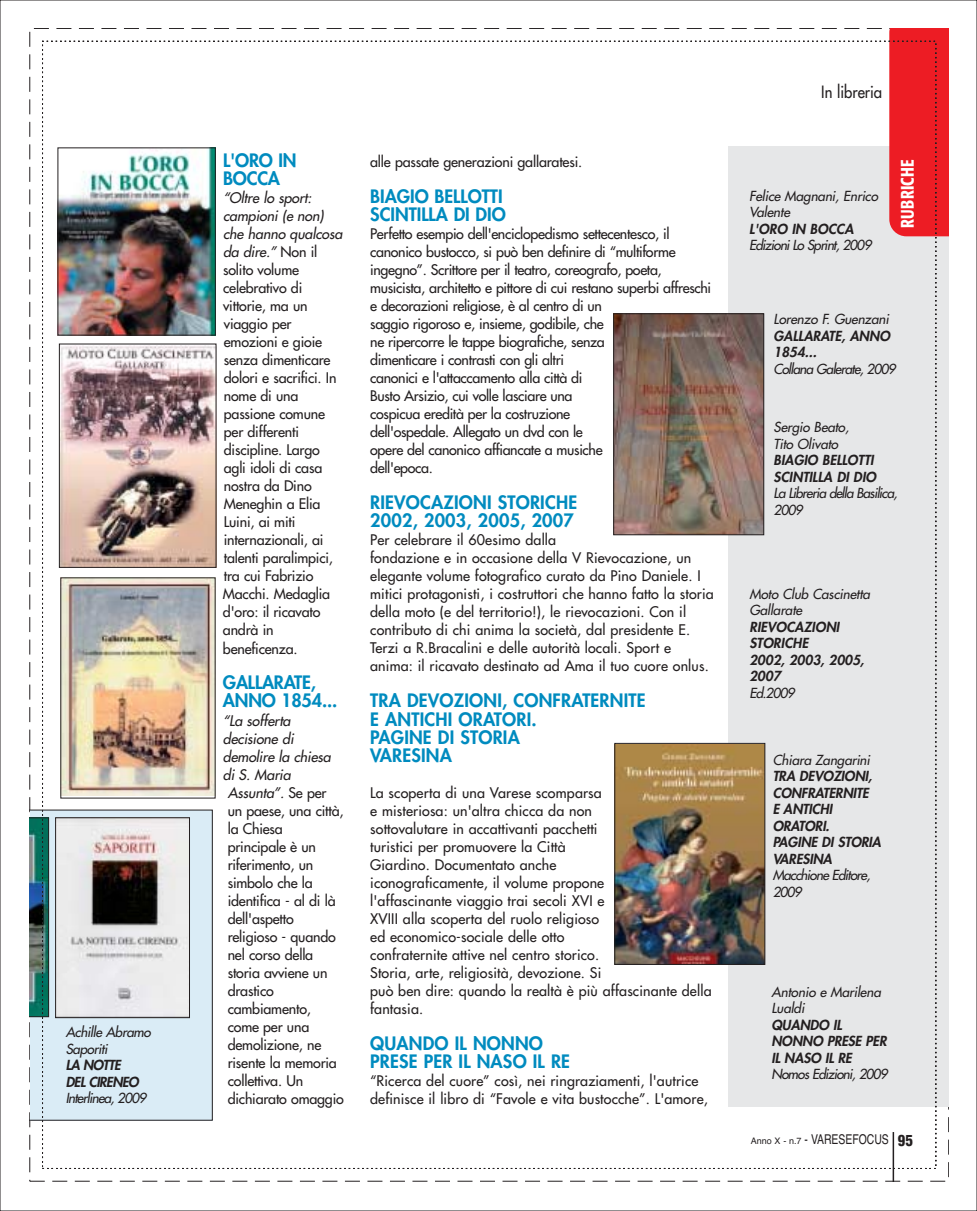
<style>
.page{position:relative;width:977px;height:1211px;background:#fff}
.page>*{position:absolute;margin:0;border:0;box-sizing:border-box;transform-origin:0 0}
.t1{font:800 18px/18px "Futura";letter-spacing:.01em;color:#008bbf}
.t2{font:800 18px/18px "Futura";letter-spacing:-.01em;color:#008bbf}
.t3{font:800 18px/18px "Futura";letter-spacing:-.015em;color:#008bbf}
.t4{font:500 condensed 18px "Formata";letter-spacing:.02em;color:#fff;scale:.9 1}
.t5{font:16.5px "Futura";color:#231f20;scale:.9 1}
.t6{font:14.25px/18px "Futura";letter-spacing:-.01em;color:#231f20}
.t7{font:14.25px/18px "Futura";letter-spacing:.01em;color:#231f20}
.t8{font:italic 14.25px "Futura";letter-spacing:-.01em;color:#231f20}
.t9{font:italic 13.5px/16.5px "Futura";letter-spacing:-.025em;color:#231f20}
.t10{font:italic 800 13.5px/16.5px "Futura";letter-spacing:-.01em;color:#231f20}
.t11{font:13.5px "Helvetica";color:#231f20;scale:.77 1}
.s1{font-style:italic}
.s2{font-style:normal}
.s3{font-size:9px}
.s4{font-weight:900;font-stretch:condensed;font-size:15px}
</style>
<div class="page">
<div style="left:728px;top:146px;width:220px;height:960px;background:#e6e7e8"></div>
<hr style="left:892px;top:1132px;width:2px;height:49px;background:#231f20">
<div style="left:889px;top:28px;width:59px;height:208px;background:#ed1c24"></div>
<svg style="left:30px;top:809px;width:12px;height:311px"></svg>
<svg style="left:30px;top:817px;width:12px;height:200px;background:#376c6b"></svg>
<img style="left:42px;top:41px;width:894px;height:1127px">
<p class="t9" style="left:66px;top:1024px;width:89px">Achille Abramo<br>Saporiti</p>
<p class="t10" style="left:66px;top:1058px;width:77px">LA NOTTE<br>DEL CIRENEO</p>
<p class="t9" style="left:66px;top:1090px;width:84px">Interlinea,2009</p>
<p class="t3" style="left:223px;top:153px;width:75px">L'ORO IN<br>BOCCA</p>
<p class="t6" style="left:223px;top:190px;width:124px"><span class="s1">“Oltre lo sport: campioni (e non) che hanno qualcosa da dire.”</span> Non i l solito volume celebrativo di vittorie, ma un viaggio per emozioni e gioie senza dimenticare dolori e sacrifici. In nome di una passione comune per differenti discipline. Largo<br>agli idoli di casa nostra da Dino<br>Meneghin a Elia<br>Luini, ai miti internazionali, ai talenti paralimpici, tra cui Fabrizio<br>Macchi. Medaglia d'oro: il ricavato andrà in beneficenza.</p>
<p class="t2" style="left:223px;top:675px;width:116px">GALLARATE,<br>ANNO 1854...</p>
<p class="t8" style="left:223px;top:713px;width:72px">“La sofferta</p>
<p class="t8" style="left:223px;top:731px;width:75px">decisione di</p>
<p class="t8" style="left:223px;top:749px;width:112px">demolire la chiesa</p>
<p class="t8" style="left:223px;top:767px;width:72px">di S. Maria</p>
<p class="t8" style="left:228px;top:785px;width:100px">Assunta”. <span class="s2">S e pe r</span></p>
<p class="t6" style="left:228px;top:802px;width:117px">un paese, una città,</p>
<p class="t6" style="left:228px;top:820px;width:57px">la Chiesa</p>
<p class="t6" style="left:228px;top:838px;width:90px">principale è un</p>
<p class="t6" style="left:228px;top:856px;width:87px">riferimento, un</p>
<p class="t6" style="left:228px;top:874px;width:87px">simbolo che la</p>
<p class="t6" style="left:228px;top:892px;width:109px">identifica - al di là</p>
<p class="t6" style="left:228px;top:910px;width:68px">dell'aspetto</p>
<p class="t6" style="left:228px;top:928px;width:110px">religioso - quando</p>
<p class="t6" style="left:228px;top:946px;width:87px">nel corso della</p>
<p class="t6" style="left:228px;top:964px;width:101px">storia avviene un</p>
<p class="t6" style="left:228px;top:982px;width:48px">drastico</p>
<p class="t6" style="left:228px;top:1000px;width:85px">cambiamento,</p>
<p class="t6" style="left:228px;top:1018px;width:83px">come per una</p>
<p class="t6" style="left:228px;top:1036px;width:95px">demolizione, ne</p>
<p class="t6" style="left:228px;top:1054px;width:111px">risente la memoria</p>
<p class="t6" style="left:228px;top:1072px;width:77px">collettiva. Un</p>
<p class="t6" style="left:228px;top:1090px;width:118px">dichiarato omaggio</p>
<p class="t6" style="left:370px;top:154px;width:213px">alle passate generazioni gallaratesi.</p>
<p class="t1" style="left:370px;top:189px;width:137px">BIAGIO BELLOTTI<br>SCINTILLA DI DIO</p>
<p class="t6" style="left:370px;top:226px;width:342px">Perfetto esempio dell'enciclopedismo settecentesco, il canonico bustocco, si può ben definire di “multiforme ingegno”. Scrittore per il teatro, coreografo, poeta, musicista, architetto e pittore di cui restano superbi affreschi e decorazioni religiose, è al centro di un<br>saggio rigoroso e, insieme, godibile, che<br>ne ripercorre le tappe biografiche, senza<br>dimenticare i contrasti con gli altri<br>canonici e l'attaccamento alla città di<br>Busto Arsizio, cui volle lasciare una<br>cospicua eredità per la costruzione<br>dell'ospedale. Allegato un dvd con le<br>opere del canonico affiancate a musiche<br>dell'epoca.</p>
<p class="t1" style="left:370px;top:495px;width:208px">RIEVOCAZIONI STORICHE<br>2002, 2003, 2005, 2007</p>
<p class="t7" style="left:370px;top:532px;width:345px">Per celebrare il 60esimo dalla<br>fondazione e in occasione della V Rievocazione, un elegante volume fotografico curato da Pino Daniele. I mitici protagonisti, i costruttori che hanno fatto la storia della moto (e del territorio!), le rievocazioni. Con il contributo di chi anima la società, dal presidente E.<br>Terzi a R.Bracalini e delle autorità locali. Sport e anima: il ricavato destinato ad Ama il tuo cuore onlus.</p>
<p class="t1" style="left:370px;top:693px;width:277px">TRA DEVOZIONI, CONFRATERNITE<br>E ANTICHI ORATORI.<br>PAGINE DI STORIA<br>VARESINA</p>
<p class="t7" style="left:370px;top:784px;width:343px">La scoperta di una Varese scomparsa<br>e misteriosa: un'altra chicca da non<br>sottovalutare in accattivanti pacchetti<br>turistici per promuovere la Città<br>Giardino. Documentato anche<br>iconograficamente, il volume propone<br>l'affascinante viaggio trai secoli XVI e<br>XVIII alla scoperta del ruolo religioso<br>ed economico-sociale delle otto<br>confraternite attive nel centro storico.<br>Storia, arte, religiosità, devozione. Si<br>può ben dire: quando la realtà è più affascinante della fantasia.</p>
<p class="t1" style="left:370px;top:1035px;width:201px">QUANDO IL NONNO<br>PRESE PER IL NASO IL RE</p>
<p class="t7" style="left:370px;top:1072px;width:339px">“Ricerca del cuore” così, nei ringraziamenti, l'autrice definisce il libro di “Favole e vita bustocche”. L'amore,</p>
<p class="t5" style="left:821px;top:84px;width:69px">In libreria</p>
<p class="t9" style="left:749px;top:188px;width:133px">Felice Magnani, Enrico<br>Valente</p>
<p class="t10" style="left:749px;top:221px;width:106px">L 'ORO IN BOCCA</p>
<p class="t9" style="left:749px;top:238px;width:126px">EdizioniLo Sprint,2009</p>
<p class="t4" style="left:899px;top:228px;width:77px;rotate:-90deg">RUBRICHE</p>
<p class="t9" style="left:773px;top:312px;width:119px">Lorenzo F. Guenzani</p>
<p class="t10" style="left:773px;top:329px;width:120px">GALLARATE, ANNO<br>1854...</p>
<p class="t9" style="left:773px;top:361px;width:126px">Collana Galerate,2009</p>
<p class="t9" style="left:773px;top:420px;width:79px">Sergio Beato,<br>Tito Olivato</p>
<p class="t10" style="left:773px;top:453px;width:106px">BIAGIO BELLOTTI<br>SCINTILLA DI DIO</p>
<p class="t9" style="left:773px;top:486px;width:128px">La Libreria della Basilica,<br>2009</p>
<p class="t9" style="left:749px;top:586px;width:124px">Moto Club Cascinetta<br>Gallarate</p>
<p class="t10" style="left:749px;top:619px;width:119px">RIEVOCAZIONI<br>STORICHE<br>2002, 2003, 2005,<br>2007</p>
<p class="t9" style="left:749px;top:685px;width:49px">Ed.2009</p>
<p class="t9" style="left:772px;top:752px;width:101px">Chiara Zangarini</p>
<p class="t10" style="left:772px;top:769px;width:110px">TRA DEVOZIONI,<br>CONFRATERNITE<br>E ANTICHI<br>ORATORI.<br>PAGINE DI STORIA<br>VARESINA</p>
<p class="t9" style="left:772px;top:868px;width:102px">MacchioneEditore,<br>2009</p>
<p class="t9" style="left:771px;top:984px;width:113px">Antonio e Marilena<br>Lualdi</p>
<p class="t10" style="left:771px;top:1017px;width:117px">QUANDO IL<br>NONNO PRESE PER<br>IL NASO IL RE</p>
<p class="t9" style="left:771px;top:1066px;width:120px">NomosEdizioni,2009</p>
<p class="t11" style="left:750px;top:1134px;width:212px"><span class="s3">Anno X - n.7</span> - VARESEFOCUS <span class="s4">95</span></p>
</div>
